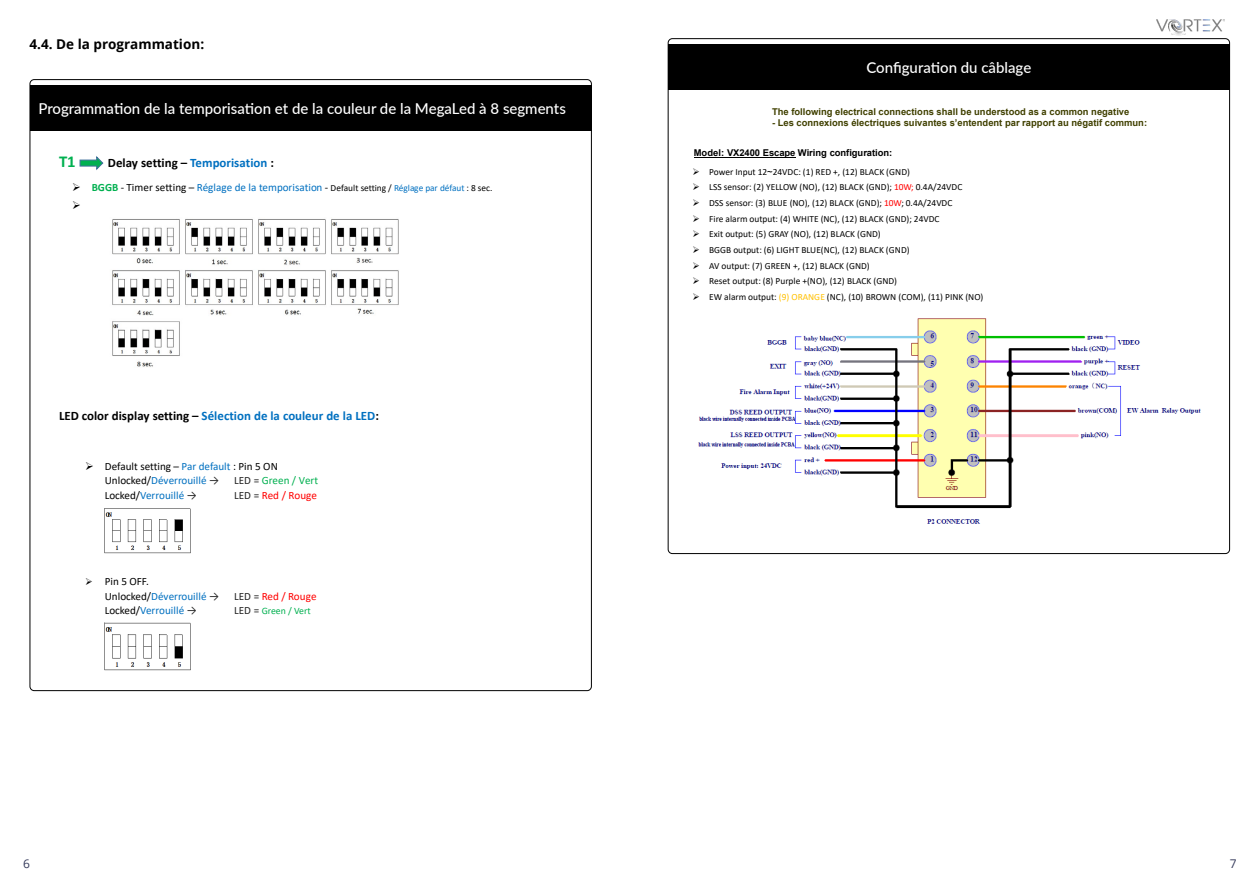
<style>
.page{position:relative;width:1259px;height:893px;background:#fff}
.page>*{position:absolute;margin:0;border:0;box-sizing:border-box;transform-origin:0 0}
.t1{font:700 16.65px "Calibri";color:#00b050}
.t2{font:500 15px "Lato";color:#fff}
.t3{font:700 13.5px "Open Sans";color:#000}
.t4{font:700 12.9px "Calibri";letter-spacing:-.005em;color:#0070c0}
.t5{font:700 12.9px "Calibri";color:#000}
.t6{font:12px "Open Sans";color:#353a5b}
.t7{font:11.1px "Calibri";color:#0070c0}
.t8{font:11.1px/14.4px "Calibri";color:#000}
.t9{font:11.1px "Calibri";color:#f00}
.t10{font:11.1px "Calibri";color:#00b050}
.t11{font:9.75px "Calibri";color:#00b050}
.t12{font:9.45px "Calibri";letter-spacing:-.005em;color:#000}
.t13{font:700 9.45px "Arial";color:#404000}
.t14{font:700 9.45px "Arial";letter-spacing:-.005em;color:#000}
.s1{color:#0070c0}
.s2{color:#000}
.s3{font-weight:700;color:#00b050}
.s4{font-size:9.3px;color:#000}
.s5{font-size:9.3px}
.s6{color:#222}
.s7{font-size:11.1px;color:#222}
.s8{font-family:"Arial"}
.s9{color:#f00}
.s10{color:#ffc000}
</style>
<div class="page">
<img style="left:1157px;top:19px;width:68px;height:17px">
<img style="left:112px;top:219px;width:287px;height:148px">
<img style="left:105px;top:509px;width:86px;height:44px">
<img style="left:105px;top:622px;width:86px;height:49px">
<svg style="left:79px;top:156px;width:25px;height:14px"></svg>
<div style="left:30px;top:85px;width:561px;height:46px;background:#000"></div>
<hr style="left:694px;top:157px;width:101px;height:1px;background:#000">
<img style="left:698px;top:318px;width:503px;height:206px">
<div style="left:668px;top:44px;width:561px;height:46px;background:#000"></div>
<h3 class="t3" style="left:30px;top:34px;width:176px">4.4. De la programmation:</h3>
<h2 class="t2" style="left:38px;top:98px;width:529px">Programmation de la temporisation et de la couleur de la MegaLed à 8 segments</h2>
<h1 class="t1" style="left:59px;top:150px;width:18px">T1</h1>
<h3 class="t5" style="left:108px;top:154px;width:167px">Delay setting – <span class="s1">Temporisation</span> :</h3>
<p class="t7" style="left:72px;top:179px;width:422px"><span class="s2">➢</span> <span class="s3">BGGB</span> <span class="s2">- Timer setting –</span> Réglage de la temporisation <span class="s2">-</span> <span class="s4">Default setting /</span> <span class="s5">Réglage par défaut</span> <span class="s4">: 8 sec.</span></p>
<h3 class="t4" style="left:59px;top:406px;width:321px"><span class="s2">LED color display setting –</span> Sélection de la couleur de la LED<span class="s2">:</span></h3>
<p class="t8" style="left:105px;top:458px;width:175px;text-indent:-20px">➢ Default setting – <span class="s1">Par default</span> : Pin 5 ON<br>Unlocked/<span class="s1">Déverrouillé</span> <span class="s6">→</span></p>
<p class="t10" style="left:234px;top:473px;width:85px"><span class="s6">LED =</span> Green / Vert</p>
<p class="t7" style="left:105px;top:487px;width:94px"><span class="s2">Locked/</span>Verrouillé <span class="s6">→</span></p>
<p class="t9" style="left:234px;top:487px;width:84px"><span class="s6">LED =</span> Red / Rouge</p>
<p class="t8" style="left:105px;top:574px;width:116px;text-indent:-20px">➢ Pin 5 OFF.<br>Unlocked/<span class="s1">Déverrouillé</span> <span class="s6">→</span></p>
<p class="t9" style="left:234px;top:588px;width:84px"><span class="s6">LED =</span> Red / Rouge</p>
<p class="t7" style="left:105px;top:603px;width:94px"><span class="s2">Locked/</span>Verrouillé <span class="s6">→</span></p>
<p class="t11" style="left:234px;top:604px;width:78px"><span class="s7">LED =</span> Green / Vert</p>
<h2 class="t2" style="left:866px;top:57px;width:166px">Configuration du câblage</h2>
<p class="t13" style="left:772px;top:105px;width:359px">The following electrical connections shall be understood as a common negative</p>
<p class="t13" style="left:772px;top:116px;width:377px">- Les connexions électriques suivantes s’entendent par rapport au négatif commun:</p>
<p class="t14" style="left:693px;top:146px;width:200px">Model: VX2400 Escape Wiring configuration:</p>
<p class="t12" style="left:692px;top:165px;width:219px">➢ Power Input 12<span class="s8">~</span>24VDC: (1) RED +, (12) BLACK (GND)</p>
<p class="t12" style="left:692px;top:181px;width:271px">➢ LSS sensor: (2) YELLOW (NO), (12) BLACK (GND); <span class="s9">10W;</span> 0.4A/24VDC</p>
<p class="t12" style="left:692px;top:196px;width:261px">➢ DSS sensor: (3) BLUE (NO), (12) BLACK (GND); <span class="s9">10W</span>; 0.4A/24VDC</p>
<p class="t12" style="left:692px;top:212px;width:248px">➢ Fire alarm output: (4) WHITE (NC), (12) BLACK (GND); 24VDC</p>
<p class="t12" style="left:692px;top:228px;width:190px">➢ Exit output: (5) GRAY (NO), (12) BLACK (GND)</p>
<p class="t12" style="left:692px;top:243px;width:218px">➢ BGGB output: (6) LIGHT BLUE(NC), (12) BLACK (GND)</p>
<p class="t12" style="left:692px;top:259px;width:179px">➢ AV output: (7) GREEN +, (12) BLACK (GND)</p>
<p class="t12" style="left:692px;top:274px;width:206px">➢ Reset output: (8) Purple +(NO), (12) BLACK (GND)</p>
<p class="t12" style="left:692px;top:290px;width:292px">➢ EW alarm output: <span class="s10">(9) ORANGE</span> (NC), (10) BROWN (COM), (11) PINK (NO)</p>
<p class="t6" style="left:23px;top:856px;width:8px">6</p>
<p class="t6" style="left:1230px;top:856px;width:8px">7</p>
</div>
